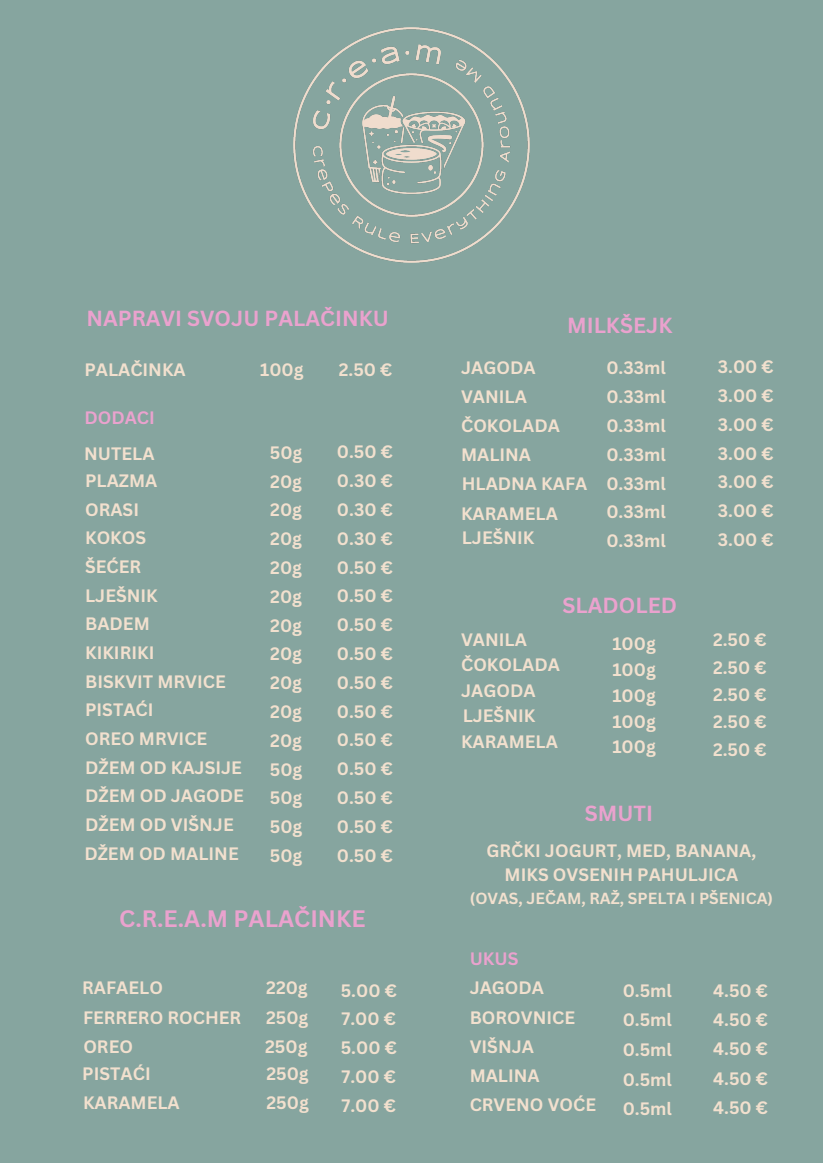
<style>
.page{position:relative;width:823px;height:1163px;background:#fff}
.page>*{position:absolute;margin:0;border:0;box-sizing:border-box;transform-origin:0 0}
.t1{font:700 23.12px "Canva Sans";color:#eaa2ce}
.t2{font:700 21.25px "Canva Sans";color:#eaa2ce}
.t3{font:700 17.5px/24.4px "Canva Sans";color:#f2e0ce;text-align:center}
.t4{font:700 17.5px "Canva Sans";color:#eaa2ce}
.t5{font:700 15.62px "Canva Sans";color:#f2e0ce}
</style>
<div class="page">
<div style="left:0;top:0;width:822px;height:1163px;background:#86a59f"></div>
<img style="left:293px;top:27px;width:237px;height:236px">
<p class="t2" style="left:86px;top:303px;width:304px">NAPRAVI SVOJU PALAČINKU</p>
<h1 class="t3" style="left:84px;top:356px;width:103px">PALAČINKA</h1>
<h1 class="t3" style="left:260px;top:356px;width:45px">100g</h1>
<p class="t3" style="left:338px;top:356px;width:55px">2.50 €</p>
<h2 class="t4" style="left:84px;top:405px;width:72px">DODACI</h2>
<p class="t3" style="left:84px;top:440px;width:72px">NUTELA</p>
<h2 class="t3" style="left:270px;top:440px;width:34px">50g</h2>
<h2 class="t3" style="left:337px;top:439px;width:58px">0.50 €</h2>
<p class="t3" style="left:85px;top:468px;width:74px">PLAZMA</p>
<p class="t3" style="left:85px;top:497px;width:55px">ORASI</p>
<h2 class="t3" style="left:85px;top:525px;width:63px">KOKOS</h2>
<p class="t3" style="left:270px;top:468px;width:33px">20g</p>
<p class="t3" style="left:270px;top:497px;width:33px">20g</p>
<h1 class="t3" style="left:270px;top:526px;width:33px">20g</h1>
<h2 class="t3" style="left:337px;top:468px;width:57px">0.30 €</h2>
<p class="t3" style="left:337px;top:497px;width:57px">0.30 €</p>
<h2 class="t3" style="left:337px;top:526px;width:57px">0.30 €</h2>
<p class="t3" style="left:85px;top:554px;width:58px">ŠEĆER</p>
<h2 class="t3" style="left:337px;top:554px;width:58px">0.50 €</h2>
<p class="t3" style="left:270px;top:555px;width:33px">20g</p>
<p class="t3" style="left:85px;top:583px;width:74px">LJEŠNIK</p>
<h2 class="t3" style="left:85px;top:611px;width:66px">BADEM</h2>
<h2 class="t3" style="left:85px;top:640px;width:71px">KIKIRIKI</h2>
<p class="t3" style="left:85px;top:669px;width:142px">BISKVIT MRVICE</p>
<h2 class="t3" style="left:85px;top:697px;width:70px">PISTAĆI</h2>
<h2 class="t3" style="left:270px;top:584px;width:33px">20g</h2>
<h2 class="t3" style="left:270px;top:612px;width:33px">20g</h2>
<h2 class="t3" style="left:270px;top:641px;width:33px">20g</h2>
<p class="t3" style="left:270px;top:670px;width:33px">20g</p>
<p class="t3" style="left:270px;top:699px;width:33px">20g</p>
<p class="t3" style="left:337px;top:583px;width:58px">0.50 €</p>
<h2 class="t3" style="left:337px;top:612px;width:58px">0.50 €</h2>
<p class="t3" style="left:337px;top:641px;width:58px">0.50 €</p>
<h2 class="t3" style="left:337px;top:670px;width:58px">0.50 €</h2>
<p class="t3" style="left:337px;top:698px;width:58px">0.50 €</p>
<p class="t3" style="left:85px;top:726px;width:124px">OREO MRVICE</p>
<p class="t3" style="left:337px;top:727px;width:58px">0.50 €</p>
<p class="t3" style="left:270px;top:728px;width:33px">20g</p>
<p class="t3" style="left:85px;top:754px;width:158px">DŽEM OD KAJSIJE</p>
<h2 class="t3" style="left:85px;top:783px;width:160px">DŽEM OD JAGODE</h2>
<h2 class="t3" style="left:85px;top:812px;width:150px">DŽEM OD VIŠNJE</h2>
<p class="t3" style="left:84px;top:840px;width:156px">DŽEM OD MALINE</p>
<h2 class="t3" style="left:270px;top:756px;width:34px">50g</h2>
<p class="t3" style="left:270px;top:785px;width:34px">50g</p>
<p class="t3" style="left:270px;top:814px;width:34px">50g</p>
<h2 class="t3" style="left:270px;top:843px;width:34px">50g</h2>
<h2 class="t3" style="left:337px;top:756px;width:58px">0.50 €</h2>
<p class="t3" style="left:337px;top:785px;width:58px">0.50 €</p>
<h2 class="t3" style="left:337px;top:814px;width:58px">0.50 €</h2>
<p class="t3" style="left:337px;top:842px;width:58px">0.50 €</p>
<h1 class="t1" style="left:119px;top:901px;width:248px">C.R.E.A.M PALAČINKE</h1>
<p class="t3" style="left:82px;top:975px;width:82px">RAFAELO</p>
<p class="t3" style="left:266px;top:975px;width:43px">220g</p>
<p class="t3" style="left:83px;top:1004px;width:160px">FERRERO ROCHER</p>
<p class="t3" style="left:266px;top:1004px;width:44px">250g</p>
<h2 class="t3" style="left:83px;top:1033px;width:51px">OREO</h2>
<h2 class="t3" style="left:265px;top:1033px;width:44px">250g</h2>
<p class="t3" style="left:83px;top:1090px;width:98px">KARAMELA</p>
<p class="t3" style="left:266px;top:1090px;width:44px">250g</p>
<p class="t3" style="left:82px;top:1061px;width:70px">PISTAĆI</p>
<p class="t3" style="left:266px;top:1061px;width:44px">250g</p>
<p class="t3" style="left:340px;top:977px;width:58px">5.00 €</p>
<h2 class="t3" style="left:341px;top:1006px;width:56px">7.00 €</h2>
<p class="t3" style="left:340px;top:1035px;width:58px">5.00 €</p>
<h2 class="t3" style="left:341px;top:1063px;width:56px">7.00 €</h2>
<p class="t3" style="left:341px;top:1092px;width:56px">7.00 €</p>
<h2 class="t2" style="left:567px;top:310px;width:107px">MILKŠEJK</h2>
<p class="t3" style="left:606px;top:355px;width:61px">0.33ml</p>
<p class="t3" style="left:606px;top:384px;width:61px">0.33ml</p>
<p class="t3" style="left:606px;top:412px;width:61px">0.33ml</p>
<h1 class="t3" style="left:606px;top:441px;width:61px">0.33ml</h1>
<h2 class="t3" style="left:606px;top:470px;width:61px">0.33ml</h2>
<p class="t3" style="left:606px;top:499px;width:61px">0.33ml</p>
<h2 class="t3" style="left:606px;top:528px;width:61px">0.33ml</h2>
<p class="t3" style="left:717px;top:354px;width:57px">3.00 €</p>
<h1 class="t3" style="left:717px;top:383px;width:57px">3.00 €</h1>
<p class="t3" style="left:717px;top:412px;width:57px">3.00 €</p>
<p class="t3" style="left:717px;top:440px;width:57px">3.00 €</p>
<p class="t3" style="left:461px;top:355px;width:76px">JAGODA</p>
<p class="t3" style="left:461px;top:384px;width:67px">VANILA</p>
<p class="t3" style="left:461px;top:413px;width:100px">ČOKOLADA</p>
<p class="t3" style="left:461px;top:442px;width:71px">MALINA</p>
<p class="t3" style="left:717px;top:469px;width:57px">3.00 €</p>
<p class="t3" style="left:461px;top:471px;width:127px">HLADNA KAFA</p>
<p class="t3" style="left:461px;top:501px;width:98px">KARAMELA</p>
<p class="t3" style="left:717px;top:498px;width:57px">3.00 €</p>
<p class="t3" style="left:461px;top:525px;width:74px">LJEŠNIK</p>
<p class="t3" style="left:717px;top:527px;width:57px">3.00 €</p>
<p class="t2" style="left:562px;top:590px;width:116px">SLADOLED</p>
<p class="t3" style="left:461px;top:626px;width:67px">VANILA</p>
<h2 class="t3" style="left:461px;top:652px;width:100px">ČOKOLADA</h2>
<p class="t3" style="left:712px;top:627px;width:55px">2.50 €</p>
<p class="t3" style="left:612px;top:631px;width:45px">100g</p>
<h2 class="t3" style="left:612px;top:657px;width:45px">100g</h2>
<p class="t3" style="left:612px;top:683px;width:45px">100g</p>
<h2 class="t3" style="left:612px;top:709px;width:45px">100g</h2>
<p class="t3" style="left:612px;top:734px;width:45px">100g</p>
<h2 class="t3" style="left:712px;top:654px;width:55px">2.50 €</h2>
<p class="t3" style="left:461px;top:678px;width:76px">JAGODA</p>
<p class="t3" style="left:712px;top:682px;width:55px">2.50 €</p>
<h2 class="t3" style="left:462px;top:703px;width:74px">LJEŠNIK</h2>
<p class="t3" style="left:712px;top:709px;width:55px">2.50 €</p>
<h2 class="t3" style="left:461px;top:729px;width:98px">KARAMELA</h2>
<h2 class="t3" style="left:712px;top:736px;width:55px">2.50 €</h2>
<p class="t2" style="left:584px;top:798px;width:70px">SMUTI</p>
<p class="t3" style="left:486px;top:837px;width:271px">GRČKI JOGURT, MED, BANANA,<br>MIKS OVSENIH PAHULJICA</p>
<p class="t5" style="left:469px;top:887px;width:305px">(OVAS, JEČAM, RAŽ, SPELTA I PŠENICA)</p>
<p class="t4" style="left:469px;top:946px;width:50px">UKUS</p>
<p class="t3" style="left:469px;top:975px;width:76px">JAGODA</p>
<p class="t3" style="left:469px;top:1004px;width:107px">BOROVNICE</p>
<p class="t3" style="left:469px;top:1034px;width:66px">VIŠNJA</p>
<p class="t3" style="left:469px;top:1063px;width:71px">MALINA</p>
<h2 class="t3" style="left:622px;top:977px;width:51px">0.5ml</h2>
<p class="t3" style="left:622px;top:1007px;width:51px">0.5ml</p>
<p class="t3" style="left:622px;top:1037px;width:51px">0.5ml</p>
<p class="t3" style="left:622px;top:1066px;width:51px">0.5ml</p>
<p class="t3" style="left:622px;top:1096px;width:51px">0.5ml</p>
<p class="t3" style="left:713px;top:977px;width:56px">4.50 €</p>
<p class="t3" style="left:713px;top:1006px;width:56px">4.50 €</p>
<p class="t3" style="left:713px;top:1036px;width:56px">4.50 €</p>
<p class="t3" style="left:713px;top:1065px;width:56px">4.50 €</p>
<p class="t3" style="left:469px;top:1092px;width:128px">CRVENO VOĆE</p>
<p class="t3" style="left:713px;top:1094px;width:56px">4.50 €</p>
</div>
